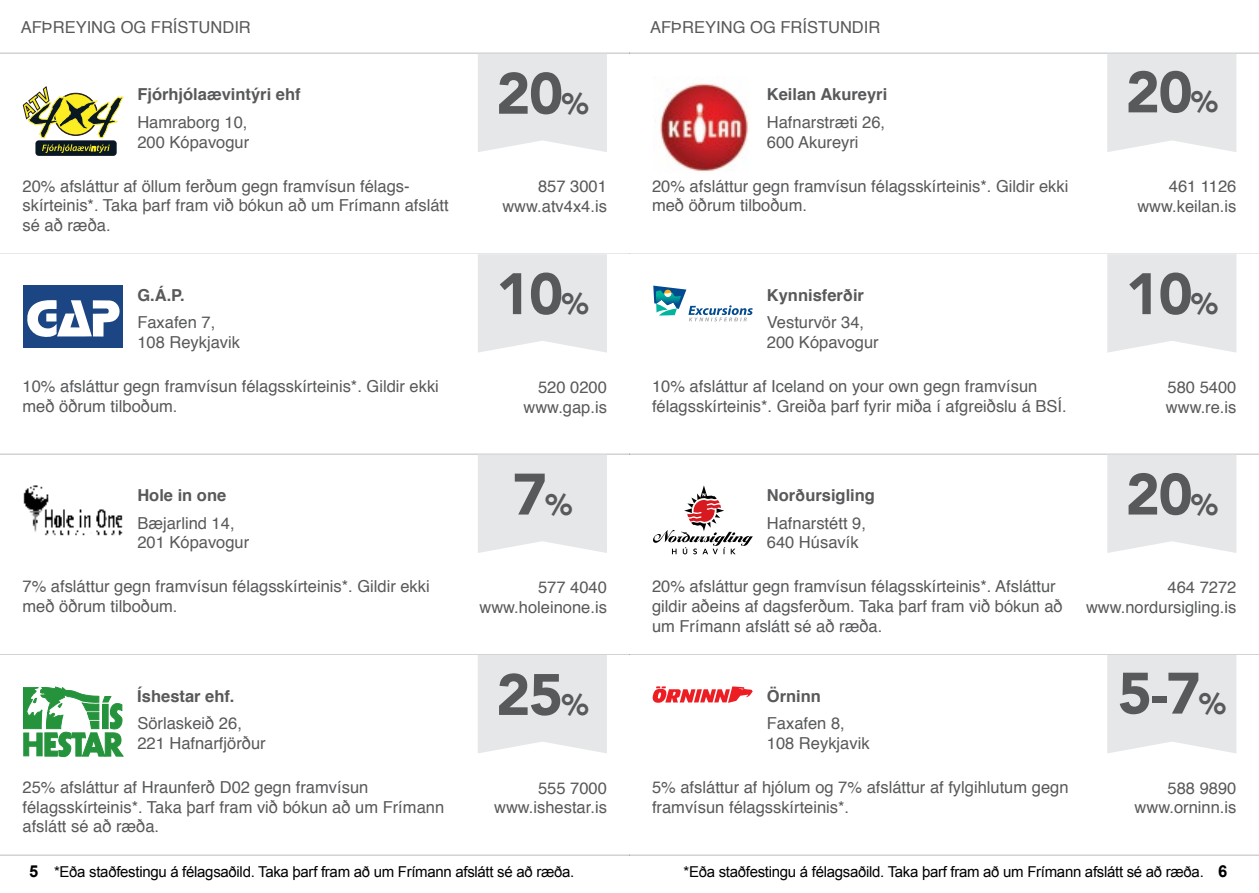
<style>
.page{position:relative;width:1259px;height:893px;background:#fff}
.page>*{position:absolute;margin:0;border:0;box-sizing:border-box;transform-origin:0 0}
.t1{font:900 57.75px "Avenir";letter-spacing:-.025em;color:#58595b}
.t2{font:16.5px/19.8px "Helvetica";color:#58595b}
.t3{font:700 16.5px "Helvetica";color:#58595b}
.t4{font:15px "Arial";letter-spacing:-.02em;color:#000}
.s1{font-size:29.55px}
.s2{font-weight:700;font-size:16.5px}
</style>
<div class="page">
<hr style="left:0;top:253px;width:629px;height:1px;background:#e6e7e8">
<hr style="left:0;top:454px;width:629px;height:1px;background:#d1d3d4">
<hr style="left:0;top:453px;width:629px;height:1px;background:#e6e7e8">
<hr style="left:0;top:654px;width:629px;height:1px;background:#d1d3d4">
<hr style="left:0;top:653px;width:629px;height:1px;background:#e6e7e8">
<hr style="left:0;top:53px;width:629px;height:1px;background:#d1d3d4">
<hr style="left:0;top:52px;width:629px;height:1px;background:#e6e7e8">
<hr style="left:0;top:855px;width:629px;height:1px;background:#d1d3d4">
<hr style="left:0;top:854px;width:629px;height:1px;background:#e6e7e8">
<div style="left:478px;top:54px;width:129px;height:98px;background:#e6e7e8"></div>
<div style="left:35px;top:140px;width:82px;height:16px;background:#0a1824;border-radius:3px"></div>
<svg style="left:42px;top:144px;width:68px;height:9px"></svg>
<svg style="left:23px;top:87px;width:100px;height:51px"></svg>
<div style="left:478px;top:254px;width:129px;height:99px;background:#e6e7e8"></div>
<div style="left:24px;top:285px;width:99px;height:62px;background:#1c4584"></div>
<svg style="left:27px;top:300px;width:93px;height:37px"></svg>
<div style="left:478px;top:455px;width:129px;height:98px;background:#e6e7e8"></div>
<img style="left:23px;top:485px;width:100px;height:51px">
<div style="left:478px;top:655px;width:129px;height:98px;background:#e6e7e8"></div>
<svg style="left:23px;top:686px;width:101px;height:71px"></svg>
<hr style="left:629px;top:253px;width:630px;height:1px;background:#e6e7e8">
<hr style="left:629px;top:454px;width:630px;height:1px;background:#d1d3d4">
<hr style="left:629px;top:453px;width:630px;height:1px;background:#e6e7e8">
<hr style="left:629px;top:654px;width:630px;height:1px;background:#d1d3d4">
<hr style="left:629px;top:653px;width:630px;height:1px;background:#e6e7e8">
<hr style="left:629px;top:53px;width:630px;height:1px;background:#d1d3d4">
<hr style="left:629px;top:52px;width:630px;height:1px;background:#e6e7e8">
<hr style="left:629px;top:855px;width:630px;height:1px;background:#d1d3d4">
<hr style="left:629px;top:854px;width:630px;height:1px;background:#e6e7e8">
<div style="left:1107px;top:54px;width:129px;height:98px;background:#e6e7e8"></div>
<img style="left:655px;top:83px;width:94px;height:89px">
<div style="left:1107px;top:254px;width:129px;height:99px;background:#e6e7e8"></div>
<svg style="left:653px;top:286px;width:99px;height:35px"></svg>
<div style="left:1107px;top:455px;width:129px;height:98px;background:#e6e7e8"></div>
<svg style="left:653px;top:485px;width:100px;height:69px"></svg>
<div style="left:1107px;top:655px;width:129px;height:98px;background:#e6e7e8"></div>
<svg style="left:652px;top:686px;width:100px;height:17px"></svg>
<p class="t2" style="left:21px;top:18px;width:232px">AFÞREYING OG FRÍSTUNDIR</p>
<p class="t3" style="left:137px;top:81px;width:165px">Fjórhjólaævintýri ehf</p>
<p class="t2" style="left:137px;top:113px;width:113px">Hamraborg 10,<br>200 Kópavogur</p>
<p class="t2" style="left:23px;top:176px;width:428px">20% afsláttur af öllum ferðum gegn framvísun félags&shy;skírteinis*. Taka þarf fram við bókun að um Frímann afslátt sé að ræða.</p>
<p class="t3" style="left:137px;top:282px;width:49px">G.Á.P.</p>
<p class="t2" style="left:137px;top:313px;width:104px">Faxafen 7,<br>108 Reykjavik</p>
<p class="t2" style="left:23px;top:377px;width:418px">10% afsláttur gegn framvísun félagsskírteinis*. Gildir ekki með öðrum tilboðum.</p>
<p class="t3" style="left:137px;top:482px;width:90px">Hole in one</p>
<p class="t2" style="left:137px;top:513px;width:113px">Bæjarlind 14,<br>201 Kópavogur</p>
<p class="t2" style="left:23px;top:577px;width:409px">7% afsláttur gegn framvísun félagsskírteinis*. Gildir ekki með öðrum tilboðum.</p>
<p class="t3" style="left:137px;top:682px;width:99px">Íshestar ehf.</p>
<p class="t2" style="left:137px;top:714px;width:130px">Sörlaskeið 26,<br>221 Hafnarfjörður</p>
<p class="t2" style="left:23px;top:778px;width:423px">25% afsláttur af Hraunferð D02 gegn framvísun félagsskírteinis*. Taka þarf fram við bókun að um Frímann afslátt sé að ræða.</p>
<h1 class="t1" style="left:496px;top:44px;width:94px">20<span class="s1">%</span></h1>
<p class="t2" style="left:502px;top:177px;width:106px;text-align:right">857 3001 www.atv4x4.is</p>
<h1 class="t1" style="left:496px;top:245px;width:94px">10<span class="s1">%</span></h1>
<p class="t2" style="left:523px;top:378px;width:85px;text-align:right">520 0200 www.gap.is</p>
<h1 class="t1" style="left:512px;top:445px;width:61px">7<span class="s1">%</span></h1>
<p class="t2" style="left:479px;top:578px;width:129px;text-align:right">577 4040 www.holeinone.is</p>
<h1 class="t1" style="left:496px;top:645px;width:94px">25<span class="s1">%</span></h1>
<p class="t2" style="left:494px;top:778px;width:114px;text-align:right">555 7000 www.ishestar.is</p>
<p class="t2" style="left:650px;top:18px;width:232px">AFÞREYING OG FRÍSTUNDIR</p>
<p class="t3" style="left:767px;top:81px;width:122px">Keilan Akureyri</p>
<p class="t2" style="left:767px;top:113px;width:120px">Hafnarstræti 26,<br>600 Akureyri</p>
<p class="t2" style="left:652px;top:176px;width:418px">20% afsláttur gegn framvísun félagsskírteinis*. Gildir ekki með öðrum tilboðum.</p>
<h1 class="t1" style="left:1125px;top:43px;width:94px">20<span class="s1">%</span></h1>
<p class="t2" style="left:1137px;top:177px;width:101px;text-align:right">461 1126 www.keilan.is</p>
<p class="t3" style="left:767px;top:282px;width:99px">Kynnisferðir</p>
<p class="t2" style="left:767px;top:313px;width:113px">Vesturvör 34,<br>200 Kópavogur</p>
<p class="t2" style="left:652px;top:377px;width:416px">10% afsláttur af Iceland on your own gegn framvísun félagsskírteinis*. Greiða þarf fyrir miða í afgreiðslu á BSÍ.</p>
<h1 class="t1" style="left:1125px;top:245px;width:94px">10<span class="s1">%</span></h1>
<p class="t2" style="left:1165px;top:378px;width:72px">580 5400 www.re.is</p>
<p class="t3" style="left:767px;top:482px;width:110px">Norðursigling</p>
<p class="t2" style="left:767px;top:513px;width:101px">Hafnarstétt 9,<br>640 Húsavík</p>
<p class="t2" style="left:652px;top:577px;width:412px">20% afsláttur gegn framvísun félagsskírteinis*. Afsláttur gildir aðeins af dagsferðum. Taka þarf fram við bókun að um Frímann afslátt sé að ræða.</p>
<p class="t3" style="left:767px;top:682px;width:56px">Örninn</p>
<p class="t2" style="left:767px;top:714px;width:104px">Faxafen 8,<br>108 Reykjavik</p>
<p class="t2" style="left:652px;top:778px;width:418px">5% afsláttur af hjólum og 7% afsláttur af fylgihlutum gegn framvísun félagsskírteinis*.</p>
<h1 class="t1" style="left:1125px;top:445px;width:94px">20<span class="s1">%</span></h1>
<p class="t2" style="left:1086px;top:578px;width:152px;text-align:right">464 7272 www.nordursigling.is</p>
<h1 class="t1" style="left:1118px;top:644px;width:109px">5-7<span class="s1">%</span></h1>
<p class="t2" style="left:1134px;top:778px;width:103px;text-align:right">588 9890 www.orninn.is</p>
<p class="t4" style="left:29px;top:862px;width:546px"><span class="s2">5</span> *Eða staðfestingu á félagsaðild. Taka þarf fram að um Frímann afslátt sé að ræða.</p>
<p class="t4" style="left:683px;top:862px;width:545px">*Eða staðfestingu á félagsaðild. Taka þarf fram að um Frímann afslátt sé að ræða. <span class="s2">6</span></p>
</div>
